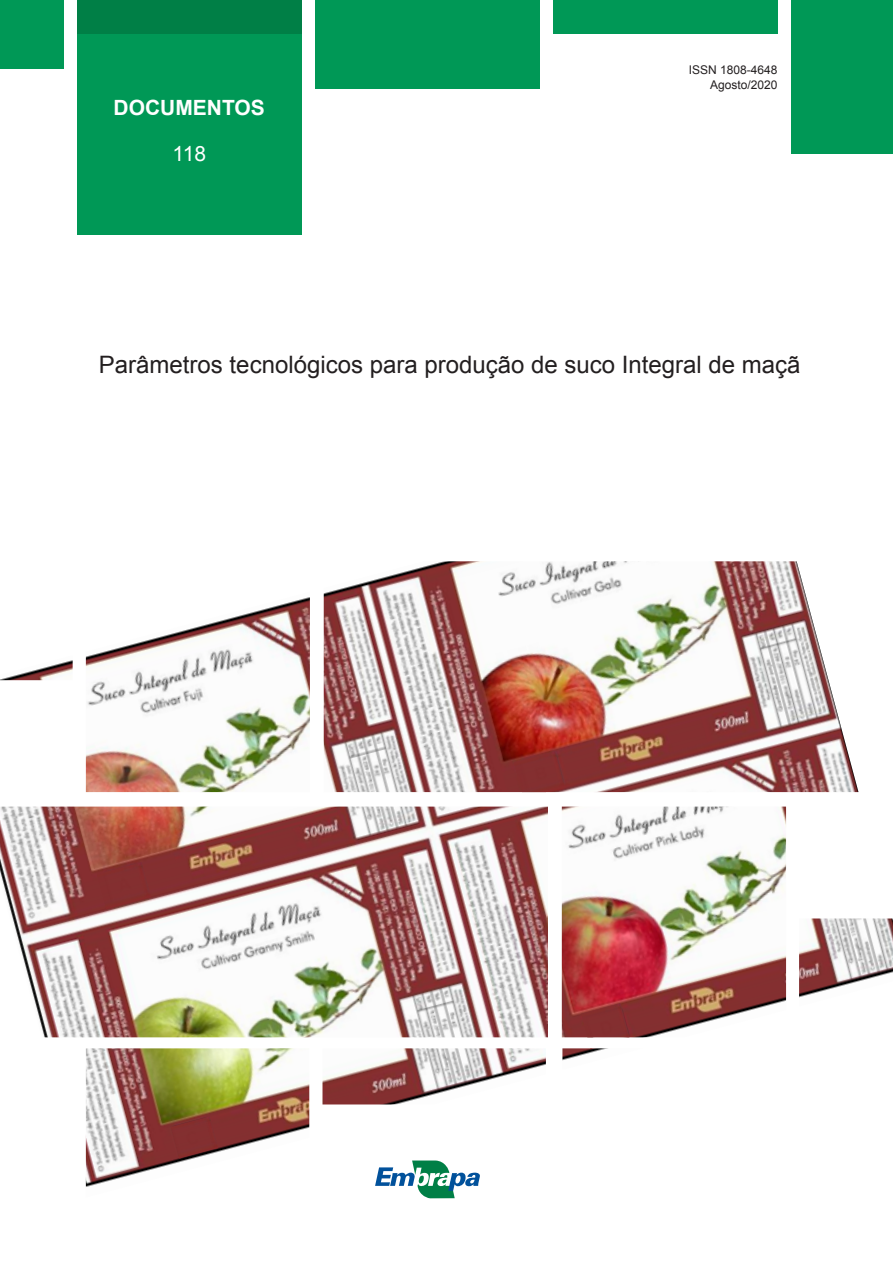
<style>
.page{position:relative;width:893px;height:1263px;background:#fff}
.page>*{position:absolute;margin:0;border:0;box-sizing:border-box;transform-origin:0 0}
.TITULO_CAPA{font:24px "Arial";color:#231f20}
.t1{font:700 21px "Arial";color:#fff}
.NUMERO{font:21px "Arial";color:#fff}
.ISSN{font:12px "Arial";color:#231f20}
</style>
<div class="page">
<img style="left:0;top:561px;width:893px;height:626px">
<img style="left:514px;top:751px;width:51px;height:41px">
<img style="left:97px;top:862px;width:54px;height:47px">
<img style="left:171px;top:1116px;width:47px;height:42px">
<img style="left:581px;top:1003px;width:48px;height:46px">
<div style="left:77px;top:0;width:224px;height:234px;background:#009856"></div>
<div style="left:315px;top:0;width:224px;height:89px;background:#009856"></div>
<div style="left:553px;top:0;width:224px;height:34px;background:#009856"></div>
<div style="left:77px;top:0;width:224px;height:34px;background:#007f46"></div>
<svg style="left:375px;top:1160px;width:105px;height:38px"></svg>
<div style="left:791px;top:0;width:102px;height:153px;background:#009856"></div>
<div style="left:0;top:0;width:63px;height:68px;background:#009856"></div>
<p class="t1" style="left:114px;top:94px;width:153px">DOCUMENTOS</p>
<p class="NUMERO" style="left:173px;top:140px;width:35px">118</p>
<p class="ISSN" style="left:689px;top:62px;width:90px">ISSN 1808-4648</p>
<p class="ISSN" style="left:710px;top:77px;width:69px">Agosto/2020</p>
<p class="TITULO_CAPA" style="left:99px;top:349px;width:703px">Parâmetros tecnológicos para produção de suco Integral de maçã</p>
</div>
